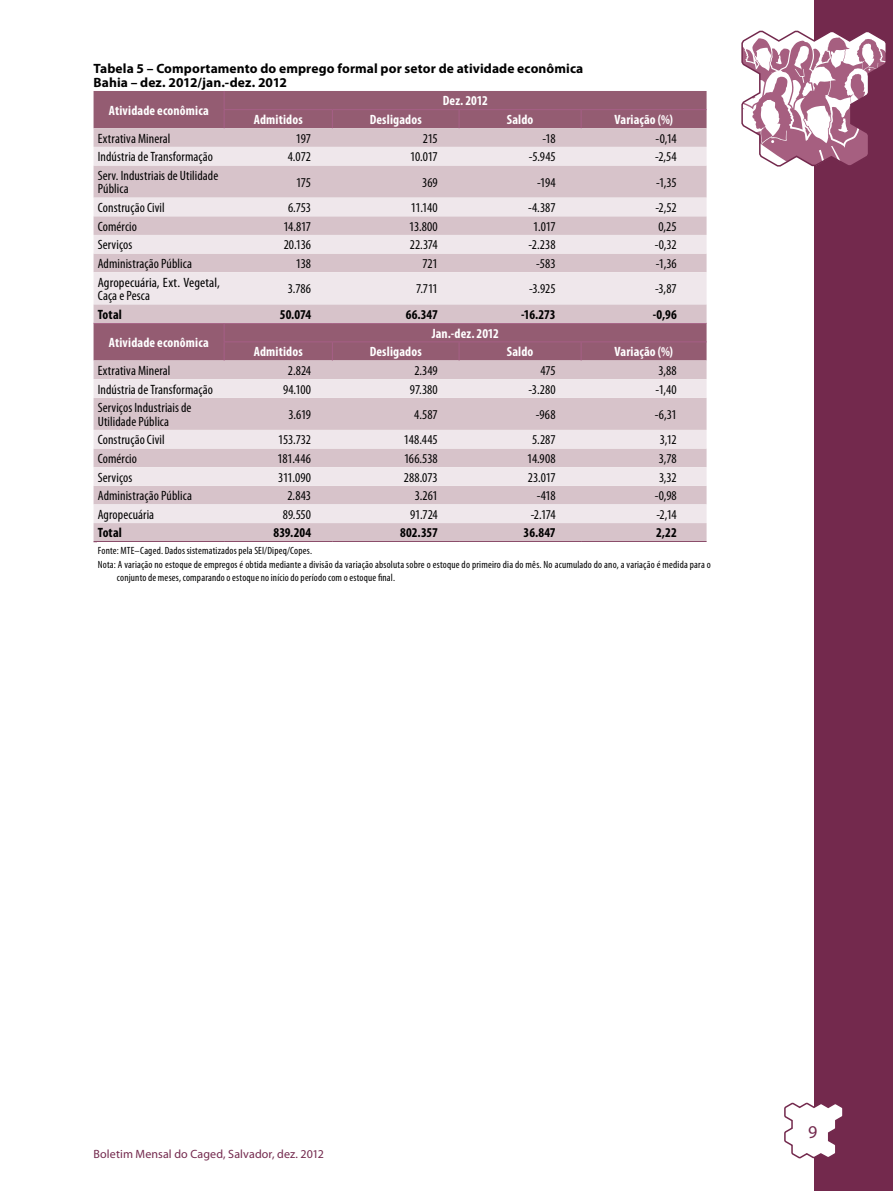
<style>
.page{position:relative;width:893px;height:1191px;background:#fff}
.page>*{position:absolute;margin:0;border:0;box-sizing:border-box;transform-origin:0 0}
.t1{font:18px "Myriad Pro";color:#73294d}
.t2{font:condensed 13.5px/13.5px "Myriad Pro";letter-spacing:.005em;color:#000}
.t3{font:700 condensed 13.5px "Myriad Pro";letter-spacing:.01em;color:#fff}
.t4{font:700 13.5px/13.5px "Myriad Pro";letter-spacing:.01em;color:#000}
.t5{font:700 condensed 13.5px "Myriad Pro";color:#000}
.t6{font:condensed 13.5px/13.5px "Myriad Pro";letter-spacing:.005em;color:#000;scale:1.05 1}
.t7{font:12px "Myriad Pro";letter-spacing:.01em;color:#73294d}
.t8{font:condensed 10.5px "Myriad Pro";letter-spacing:.015em;color:#000}
</style>
<div class="page">
<div style="left:814px;top:0;width:79px;height:1191px;background:#73294d"></div>
<svg style="left:741px;top:30px;width:145px;height:137px"></svg>
<svg style="left:784px;top:1102px;width:59px;height:57px"></svg>
<div style="left:94px;top:360px;width:613px;height:181px;background:#d7c3ca"></div>
<svg style="left:94px;top:379px;width:613px;height:144px;background:#e3d6db"></svg>
<div style="left:94px;top:323px;width:613px;height:37px;background:#945c72"></div>
<hr style="left:332px;top:323px;width:127px;height:1px;background:#a65f86">
<hr style="left:459px;top:323px;width:122px;height:1px;background:#a65f86">
<hr style="left:581px;top:323px;width:126px;height:1px;background:#a65f86">
<hr style="left:224px;top:341px;width:108px;height:1px;background:#a65f86">
<hr style="left:332px;top:341px;width:127px;height:1px;background:#a65f86">
<hr style="left:459px;top:341px;width:122px;height:1px;background:#a65f86">
<hr style="left:581px;top:341px;width:126px;height:1px;background:#a65f86">
<hr style="left:94px;top:541px;width:130px;height:1px;background:#73294d">
<hr style="left:224px;top:541px;width:108px;height:1px;background:#73294d">
<hr style="left:332px;top:541px;width:127px;height:1px;background:#73294d">
<hr style="left:459px;top:541px;width:122px;height:1px;background:#73294d">
<hr style="left:581px;top:541px;width:126px;height:1px;background:#73294d">
<div style="left:94px;top:128px;width:613px;height:195px;background:#d7c3ca"></div>
<svg style="left:94px;top:147px;width:613px;height:157px;background:#e4d7dc"></svg>
<div style="left:94px;top:91px;width:613px;height:37px;background:#945c72"></div>
<p class="t4" style="left:94px;top:61px;width:491px">Tabela 5 – Comportamento do emprego formal por setor de atividade econômica<br>Bahia – dez. 2012/jan.-dez. 2012</p>
<p class="t3" style="left:109px;top:102px;width:101px">Atividade econômica</p>
<p class="t3" style="left:443px;top:92px;width:47px">Dez. 2012</p>
<p class="t3" style="left:254px;top:111px;width:50px">Admitidos</p>
<p class="t3" style="left:370px;top:111px;width:53px">Desligados</p>
<p class="t3" style="left:507px;top:111px;width:28px">Saldo</p>
<p class="t3" style="left:615px;top:111px;width:60px">Variação (%)</p>
<p class="t2" style="left:98px;top:131px;width:74px">Extrativa Mineral</p>
<p class="t2" style="left:296px;top:131px;width:17px">197</p>
<p class="t2" style="left:423px;top:131px;width:16px">215</p>
<p class="t2" style="left:542px;top:131px;width:15px">-18</p>
<p class="t2" style="left:656px;top:131px;width:23px">-0,14</p>
<p class="t2" style="left:98px;top:150px;width:117px">Indústria de Transformação</p>
<p class="t2" style="left:288px;top:150px;width:25px">4.072</p>
<p class="t2" style="left:410px;top:150px;width:29px">10.017</p>
<p class="t2" style="left:529px;top:150px;width:28px">-5.945</p>
<p class="t2" style="left:655px;top:150px;width:23px">-2,54</p>
<p class="t2" style="left:98px;top:168px;width:122px">Serv. Industriais de Utilidade<br>Pública</p>
<p class="t2" style="left:296px;top:175px;width:16px">175</p>
<p class="t2" style="left:422px;top:175px;width:17px">369</p>
<p class="t2" style="left:537px;top:175px;width:20px">-194</p>
<p class="t2" style="left:656px;top:175px;width:22px">-1,35</p>
<p class="t2" style="left:98px;top:201px;width:68px">Construção Civil</p>
<p class="t2" style="left:288px;top:201px;width:25px">6.753</p>
<p class="t2" style="left:411px;top:201px;width:28px">11.140</p>
<p class="t2" style="left:528px;top:201px;width:29px">-4.387</p>
<p class="t2" style="left:655px;top:201px;width:23px">-2,52</p>
<p class="t2" style="left:98px;top:219px;width:41px">Comércio</p>
<p class="t2" style="left:283px;top:219px;width:29px">14.817</p>
<p class="t2" style="left:409px;top:219px;width:30px">13.800</p>
<p class="t2" style="left:533px;top:219px;width:24px">1.017</p>
<p class="t2" style="left:658px;top:219px;width:20px">0,25</p>
<p class="t2" style="left:98px;top:238px;width:36px">Serviços</p>
<p class="t2" style="left:284px;top:238px;width:29px">20.136</p>
<p class="t2" style="left:410px;top:238px;width:30px">22.374</p>
<p class="t2" style="left:529px;top:238px;width:28px">-2.238</p>
<p class="t2" style="left:655px;top:238px;width:24px">-0,32</p>
<p class="t2" style="left:98px;top:256px;width:96px">Administração Pública</p>
<p class="t2" style="left:296px;top:256px;width:17px">138</p>
<p class="t2" style="left:422px;top:256px;width:17px">721</p>
<p class="t2" style="left:536px;top:256px;width:21px">-583</p>
<p class="t2" style="left:656px;top:256px;width:22px">-1,36</p>
<p class="t6" style="left:98px;top:275px;width:118px">Agropecuária, Ext. Vegetal,<br>Caça e Pesca</p>
<p class="t2" style="left:288px;top:282px;width:25px">3.786</p>
<p class="t2" style="left:416px;top:282px;width:23px">7.711</p>
<p class="t2" style="left:529px;top:282px;width:28px">-3.925</p>
<p class="t2" style="left:655px;top:282px;width:23px">-3,87</p>
<p class="t5" style="left:98px;top:306px;width:26px">Total</p>
<p class="t5" style="left:280px;top:306px;width:33px">50.074</p>
<p class="t5" style="left:406px;top:306px;width:34px">66.347</p>
<p class="t5" style="left:521px;top:306px;width:36px">-16.273</p>
<p class="t5" style="left:653px;top:306px;width:26px">-0,96</p>
<p class="t3" style="left:109px;top:334px;width:101px">Atividade econômica</p>
<p class="t3" style="left:432px;top:325px;width:69px">Jan.-dez. 2012</p>
<p class="t3" style="left:254px;top:343px;width:50px">Admitidos</p>
<p class="t3" style="left:370px;top:343px;width:53px">Desligados</p>
<p class="t3" style="left:507px;top:343px;width:28px">Saldo</p>
<p class="t3" style="left:615px;top:343px;width:60px">Variação (%)</p>
<p class="t2" style="left:98px;top:363px;width:74px">Extrativa Mineral</p>
<p class="t2" style="left:288px;top:363px;width:25px">2.824</p>
<p class="t2" style="left:414px;top:363px;width:25px">2.349</p>
<p class="t2" style="left:540px;top:363px;width:17px">475</p>
<p class="t2" style="left:658px;top:363px;width:20px">3,88</p>
<p class="t2" style="left:98px;top:382px;width:117px">Indústria de Transformação</p>
<p class="t2" style="left:283px;top:382px;width:29px">94.100</p>
<p class="t2" style="left:410px;top:382px;width:29px">97.380</p>
<p class="t2" style="left:528px;top:382px;width:29px">-3.280</p>
<p class="t2" style="left:656px;top:382px;width:23px">-1,40</p>
<p class="t2" style="left:98px;top:401px;width:95px">Serviços Industriais de<br>Utilidade Pública</p>
<p class="t2" style="left:288px;top:407px;width:24px">3.619</p>
<p class="t2" style="left:414px;top:407px;width:25px">4.587</p>
<p class="t2" style="left:536px;top:407px;width:21px">-968</p>
<p class="t2" style="left:655px;top:407px;width:24px">-6,31</p>
<p class="t2" style="left:98px;top:433px;width:68px">Construção Civil</p>
<p class="t2" style="left:278px;top:433px;width:34px">153.732</p>
<p class="t2" style="left:404px;top:433px;width:35px">148.445</p>
<p class="t2" style="left:532px;top:433px;width:25px">5.287</p>
<p class="t2" style="left:660px;top:433px;width:18px">3,12</p>
<p class="t2" style="left:98px;top:451px;width:41px">Comércio</p>
<p class="t2" style="left:278px;top:451px;width:35px">181.446</p>
<p class="t2" style="left:404px;top:451px;width:35px">166.538</p>
<p class="t2" style="left:527px;top:451px;width:30px">14.908</p>
<p class="t2" style="left:659px;top:451px;width:19px">3,78</p>
<p class="t2" style="left:98px;top:470px;width:36px">Serviços</p>
<p class="t2" style="left:278px;top:470px;width:34px">311.090</p>
<p class="t2" style="left:404px;top:470px;width:36px">288.073</p>
<p class="t2" style="left:528px;top:470px;width:29px">23.017</p>
<p class="t2" style="left:659px;top:470px;width:19px">3,32</p>
<p class="t2" style="left:98px;top:489px;width:96px">Administração Pública</p>
<p class="t2" style="left:287px;top:489px;width:25px">2.843</p>
<p class="t2" style="left:415px;top:489px;width:25px">3.261</p>
<p class="t2" style="left:537px;top:489px;width:20px">-418</p>
<p class="t2" style="left:655px;top:489px;width:24px">-0,98</p>
<p class="t2" style="left:98px;top:507px;width:58px">Agropecuária</p>
<p class="t2" style="left:283px;top:507px;width:30px">89.550</p>
<p class="t2" style="left:410px;top:507px;width:29px">91.724</p>
<p class="t2" style="left:531px;top:507px;width:26px">-2.174</p>
<p class="t2" style="left:656px;top:507px;width:22px">-2,14</p>
<p class="t5" style="left:98px;top:524px;width:26px">Total</p>
<p class="t5" style="left:274px;top:524px;width:39px">839.204</p>
<p class="t5" style="left:400px;top:524px;width:39px">802.357</p>
<p class="t5" style="left:524px;top:524px;width:33px">36.847</p>
<p class="t5" style="left:656px;top:524px;width:22px">2,22</p>
<p class="t8" style="left:98px;top:544px;width:216px">Fonte: MTE–Caged. Dados sistematizados pela SEI/Dipeq/Copes.</p>
<p class="t8" style="left:98px;top:558px;width:615px">Nota: A variação no estoque de empregos é obtida mediante a divisão da variação absoluta sobre o estoque do primeiro dia do mês. No acumulado do ano, a variação é medida para o</p>
<p class="t8" style="left:117px;top:571px;width:280px">conjunto de meses, comparando o estoque no início do período com o estoque final.</p>
<p class="t7" style="left:94px;top:1146px;width:232px">Boletim Mensal do Caged, Salvador, dez. 2012</p>
<h1 class="t1" style="left:808px;top:1121px;width:11px">9</h1>
</div>
